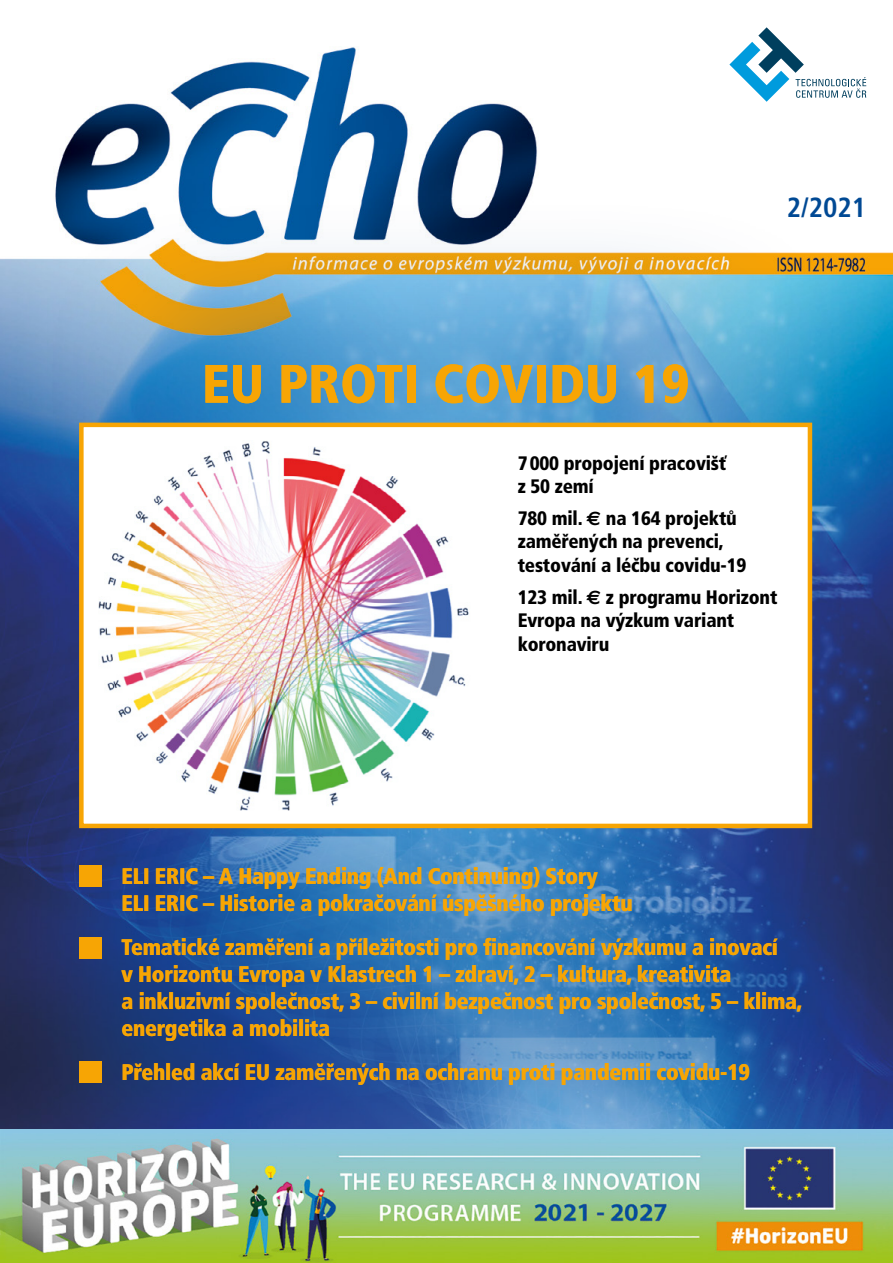
<style>
.page{position:relative;width:893px;height:1263px;background:#fff}
.page>*{position:absolute;margin:0;border:0;box-sizing:border-box;transform-origin:0 0}
._01_obalka_nadpis_ve{font:900 condensed 54px "Frutiger CE";color:#f7a504}
.t1{font:700 condensed 27.6px "Frutiger CE";color:#004994}
._01_obalka_text_male{font:900 condensed 22.5px/27px "Frutiger CE";letter-spacing:-.01em;color:#f7a504}
._01_obalka_text_male-2{font:900 condensed 19.5px/23.4px "Frutiger CE";letter-spacing:-.01em;color:#000}
.s1{font-family:"Euro Sans";font-weight:700;font-stretch:normal}
</style>
<div class="page">
<img style="left:0;top:47px;width:893px;height:697px">
<svg style="left:729px;top:27px;width:137px;height:75px"></svg>
<div style="left:0;top:744px;width:893px;height:461px;background:#004994;opacity:.41"></div>
<div style="left:38px;top:192px;width:815px;height:382px;background:#004994;opacity:.41"></div>
<div style="left:79px;top:865px;width:22px;height:22px;background:#f7a504"></div>
<div style="left:79px;top:937px;width:22px;height:21px;background:#f7a504"></div>
<div style="left:79px;top:1062px;width:22px;height:21px;background:#f7a504"></div>
<div style="left:81px;top:425px;width:729px;height:401px;background:#fff"></div>
<img style="left:98px;top:441px;width:371px;height:369px">
<div style="left:79px;top:423px;width:733px;height:405px;border:4px solid #f7a504"></div>
<img style="left:0;top:1129px;width:893px;height:134px">
<p class="t1" style="left:787px;top:192px;width:81px">2/2021</p>
<p class="_01_obalka_nadpis_ve" style="left:202px;top:353px;width:489px">EU PROTI COVIDU 19</p>
<p class="_01_obalka_text_male-2" style="left:518px;top:451px;width:210px">7000 propojení pracovišť z 50 zemí</p>
<p class="_01_obalka_text_male-2" style="left:518px;top:507px;width:230px">780 mil. <span class="s1">€</span> na 164 projektů zaměřených na prevenci, testování a léčbu covidu-19</p>
<p class="_01_obalka_text_male-2" style="left:518px;top:585px;width:261px">123 mil. <span class="s1">€</span> z programu Horizont<br>Evropa na výzkum variant koronaviru</p>
<p class="_01_obalka_text_male" style="left:122px;top:863px;width:478px">ELI ERIC – A Happy Ending (And Continuing) Story</p>
<p class="_01_obalka_text_male" style="left:122px;top:890px;width:513px">ELI ERIC – Historie a pokračování úspěšného projektu</p>
<p class="_01_obalka_text_male" style="left:122px;top:934px;width:682px">Tematické zaměření a příležitosti pro financování výzkumu a inovací<br>v Horizontu Evropa v Klastrech 1 – zdraví, 2 – kultura, kreativita<br>a inkluzivní společnost, 3 – civilní bezpečnost pro společnost, 5 – klima, energetika a mobilita</p>
<p class="_01_obalka_text_male" style="left:122px;top:1058px;width:630px">Přehled akcí EU zaměřených na ochranu proti pandemii covidu-19</p>
</div>
